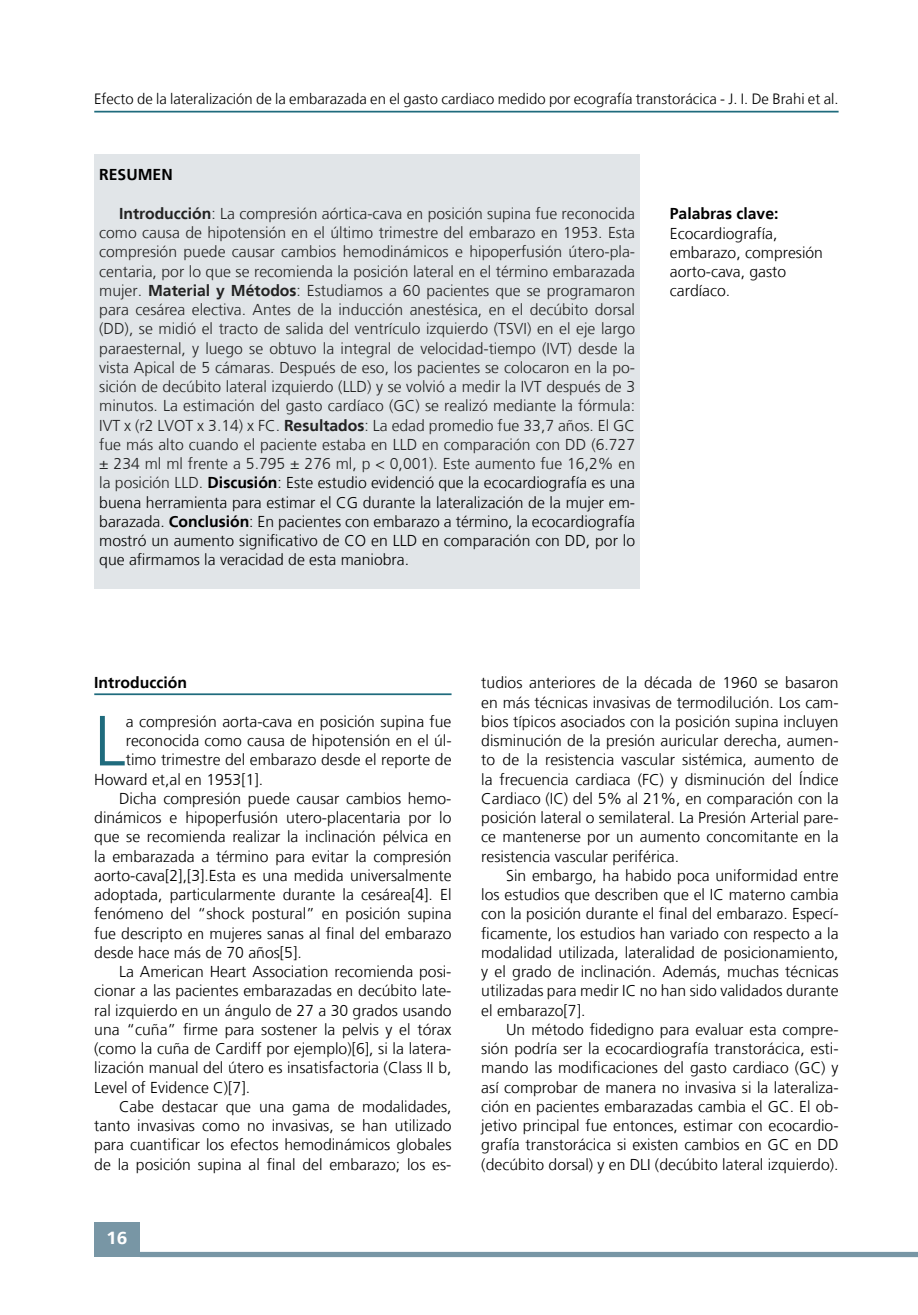
<style>
.page{position:relative;width:918px;height:1315px;background:#fff}
.page>*{position:absolute;margin:0;border:0;box-sizing:border-box;transform-origin:0 0}
.t1{font:300 70.88px "Frutiger LT";color:#1f6b7d}
.t2{font:700 17.5px "Frutiger LT";color:#fff;scale:1.1 1}
.t3{font:300 15.75px/19.2px "Frutiger LT";color:#000;text-align:justify}
.t4{font:300 15.75px/19.2px "Frutiger LT";color:#222;text-align:justify}
.t5{font:700 15.75px "Frutiger LT";color:#000}
.t6{font:300 14.88px "Frutiger LT";color:#000}
.s1{font-weight:700}
.s2{font-weight:700;color:#000}
.s3{color:#000}
</style>
<div class="page">
<div style="left:94px;top:1222px;width:46px;height:35px;background:#7896a5"></div>
<div style="left:140px;top:1251px;width:778px;height:6px;background:#7896a5"></div>
<hr style="left:94px;top:111px;width:744px;height:1px;background:#1f6b7d">
<div style="left:95px;top:154px;width:545px;height:434px;background:#e1e5e8"></div>
<hr style="left:94px;top:693px;width:357px;height:2px;background:#1f6b7d">
<p class="t6" style="left:94px;top:91px;width:746px">Efecto de la lateralización de la embarazada en el gasto cardiaco medido por ecografía transtorácica - J. I. De Brahi et al.</p>
<p class="t5" style="left:99px;top:166px;width:75px">RESUMEN</p>
<p class="t4" style="left:99px;top:204px;width:537px;text-indent:20px"><span class="s1">Introducción</span>: La compresión aórtica-cava en posición supina fue reconocida como causa de hipotensión en el último trimestre del embarazo en 1953. Esta compresión puede causar cambios hemodinámicos e hipoperfusión útero-pla&shy;centaria, por lo que se recomienda la posición lateral en el término embarazada mujer. <span class="s1">Material y Métodos</span>: Estudiamos a 60 pacientes que se programaron para cesárea electiva. Antes de la inducción anestésica, en el decúbito dorsal (DD), se midió el tracto de salida del ventrículo izquierdo (TSVI) en el eje largo paraesternal, y luego se obtuvo la integral de velocidad-tiempo (IVT) desde la vista Apical de 5 cámaras. Después de eso, los pacientes se colocaron en la po&shy;sición de decúbito lateral izquierdo (LLD) y se volvió a medir la IVT después de 3 minutos. La estimación del gasto cardíaco (GC) se realizó mediante la fórmula:<br>IVT x (r2 LVOT x 3.14) x FC. <span class="s1">Resultados</span>: La edad promedio fue 33,7 años. El GC fue más alto cuando el paciente estaba en LLD en comparación con DD (6.727 ± 234 ml ml frente a 5.795 ± 276 ml, p &lt; 0,001). Este aumento fue 16,2% en la posición LLD. <span class="s2">Discusión</span><span class="s3">: Este estudio evidenció que la ecocardiografía es una buena herramienta para estimar el CG durante la lateralización de la mujer em&shy;barazada.</span> <span class="s2">Conclusión</span><span class="s3">: En pacientes con embarazo a término, la ecocardiografía mostró un aumento significativo de CO en LLD en comparación con DD, por lo que afirmamos la veracidad de esta maniobra.</span></p>
<p class="t5" style="left:670px;top:205px;width:110px">Palabras clave:</p>
<p class="t3" style="left:670px;top:224px;width:155px;text-align:left">Ecocardiografía, embarazo, compresión aorto-cava, gasto cardíaco.</p>
<p class="t5" style="left:94px;top:673px;width:94px">Introducción</p>
<h1 class="t1" style="left:94px;top:701px;width:33px">L</h1>
<p class="t3" style="left:126px;top:712px;width:327px">a compresión aorta-cava en posición supina fue</p>
<p class="t3" style="left:126px;top:731px;width:327px">reconocida como causa de hipotensión en el úl-</p>
<p class="t3" style="left:126px;top:750px;width:327px">timo trimestre del embarazo desde el reporte de</p>
<p class="t3" style="left:94px;top:770px;width:170px">Howard et,al en 1953[1].</p>
<p class="t3" style="left:119px;top:789px;width:334px">Dicha compresión puede causar cambios hemo-</p>
<p class="t3" style="left:94px;top:808px;width:359px">dinámicos e hipoperfusión utero-placentaria por lo</p>
<p class="t3" style="left:94px;top:827px;width:359px">que se recomienda realizar la inclinación pélvica en</p>
<p class="t3" style="left:94px;top:847px;width:359px">la embarazada a término para evitar la compresión</p>
<p class="t3" style="left:94px;top:866px;width:359px">aorto-cava[2],[3].Esta es una medida universalmente</p>
<p class="t3" style="left:94px;top:885px;width:359px">adoptada, particularmente durante la cesárea[4]. El</p>
<p class="t3" style="left:94px;top:904px;width:359px">fenómeno del “shock postural” en posición supina</p>
<p class="t3" style="left:94px;top:924px;width:359px">fue descripto en mujeres sanas al final del embarazo</p>
<p class="t3" style="left:94px;top:943px;width:209px">desde hace más de 70 años[5].</p>
<p class="t3" style="left:119px;top:962px;width:334px">La American Heart Association recomienda posi-</p>
<p class="t3" style="left:94px;top:981px;width:359px">cionar a las pacientes embarazadas en decúbito late-</p>
<p class="t3" style="left:94px;top:1001px;width:359px">ral izquierdo en un ángulo de 27 a 30 grados usando</p>
<p class="t3" style="left:94px;top:1020px;width:359px">una “cuña” firme para sostener la pelvis y el tórax</p>
<p class="t3" style="left:94px;top:1039px;width:359px">(como la cuña de Cardiff por ejemplo)[6], si la latera-</p>
<p class="t3" style="left:94px;top:1058px;width:359px">lización manual del útero es insatisfactoria (Class II b,</p>
<p class="t3" style="left:94px;top:1078px;width:157px">Level of Evidence C)[7].</p>
<p class="t3" style="left:119px;top:1097px;width:334px">Cabe destacar que una gama de modalidades,</p>
<p class="t3" style="left:94px;top:1116px;width:359px">tanto invasivas como no invasivas, se han utilizado</p>
<p class="t3" style="left:94px;top:1135px;width:359px">para cuantificar los efectos hemodinámicos globales</p>
<p class="t3" style="left:94px;top:1155px;width:359px">de la posición supina al final del embarazo; los es-</p>
<p class="t2" style="left:106px;top:1227px;width:21px">16</p>
<p class="t3" style="left:481px;top:673px;width:359px">tudios anteriores de la década de 1960 se basaron en más técnicas invasivas de termodilución. Los cam&shy;bios típicos asociados con la posición supina incluyen disminución de la presión auricular derecha, aumen&shy;to de la resistencia vascular sistémica, aumento de la frecuencia cardiaca (FC) y disminución del Índice Cardiaco (IC) del 5% al 21%, en comparación con la posición lateral o semilateral. La Presión Arterial pare&shy;ce mantenerse por un aumento concomitante en la resistencia vascular periférica.</p>
<p class="t3" style="left:481px;top:866px;width:359px;text-indent:25px">Sin embargo, ha habido poca uniformidad entre los estudios que describen que el IC materno cambia con la posición durante el final del embarazo. Especí&shy;ficamente, los estudios han variado con respecto a la modalidad utilizada, lateralidad de posicionamiento, y el grado de inclinación. Además, muchas técnicas utilizadas para medir IC no han sido validados durante el embarazo[7].</p>
<p class="t3" style="left:481px;top:1020px;width:359px;text-indent:25px">Un método fidedigno para evaluar esta compre&shy;sión podría ser la ecocardiografía transtorácica, esti&shy;mando las modificaciones del gasto cardiaco (GC) y así comprobar de manera no invasiva si la lateraliza&shy;ción en pacientes embarazadas cambia el GC. El ob&shy;jetivo principal fue entonces, estimar con ecocardio&shy;grafía transtorácica si existen cambios en GC en DD (decúbito dorsal) y en DLI (decúbito lateral izquierdo).</p>
</div>
